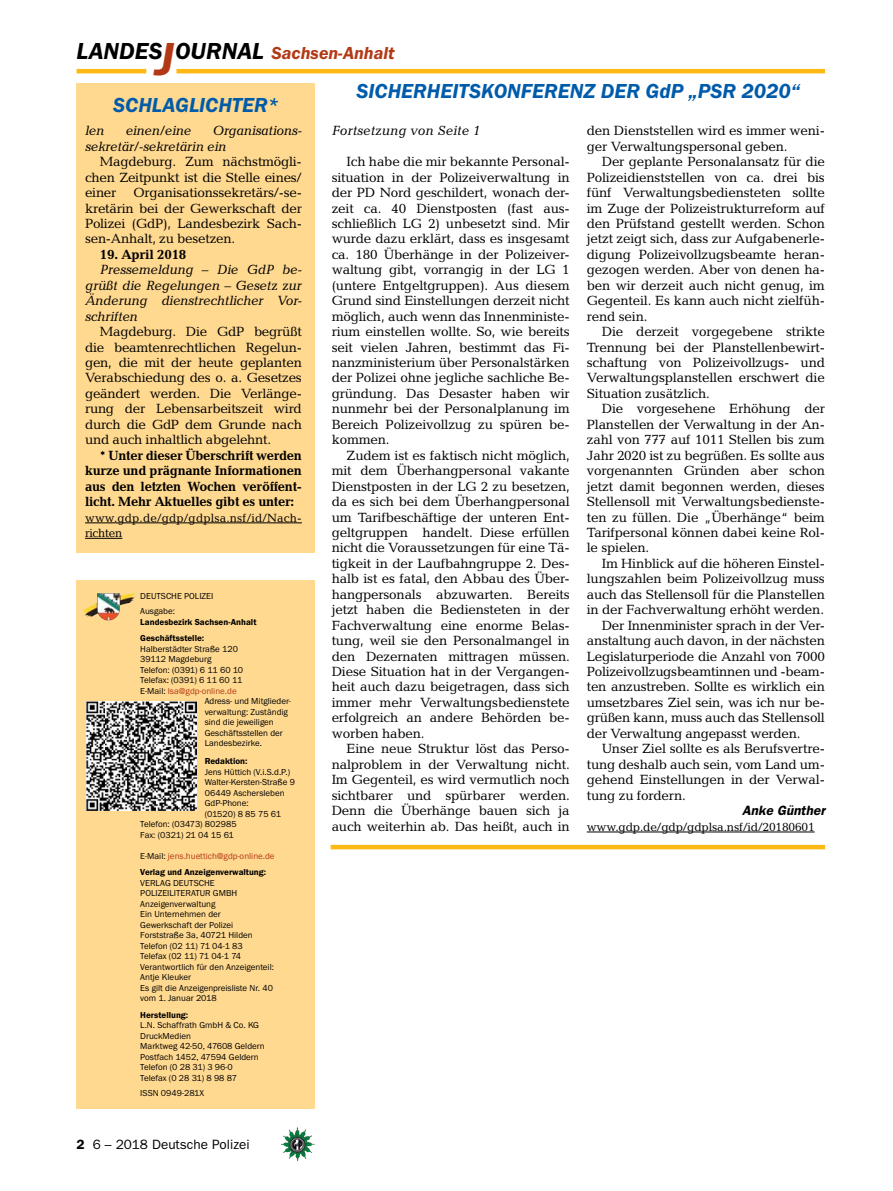
<style>
.page{position:relative;width:893px;height:1191px;background:#fff}
.page>*{position:absolute;margin:0;border:0;box-sizing:border-box;transform-origin:0 0}
.t1{font:italic 600 21px "Franklin Gothic Itc T";color:#005baa}
.t2{font:italic 600 18px "Franklin Gothic Itc T";color:#b33916}
.t3{font:13.5px/15.5px "Candida";letter-spacing:-.015em;color:#000;text-align:justify}
.t4{font:italic 13.5px/15.5px "Candida";letter-spacing:-.02em;color:#000}
.t5{font:700 13.5px/15.5px "Candida";letter-spacing:-.02em;color:#000;text-align:justify}
.t6{font:13.5px "Franklin Gothic";color:#000}
.t7{font:italic 13.5px "Candida";color:#000}
.t8{font:italic 600 13.5px "Franklin Gothic";color:#000}
.t9{font:12px/15.5px "Candida";letter-spacing:.015em;color:#000}
.t10{font:12px "Candida";letter-spacing:-.015em;color:#000}
.t11{font:9px/10.5px "Franklin Gothic Itc T";color:#000}
.t12{font:600 9px/16.5px "Franklin Gothic Itc T";color:#000}
.t13{font:9px "Franklin Gothic Itc T";color:#b33916}
.s1{font-size:24px;color:#000}
.s2{font-size:48px}
.s3{color:#000}
.s4{font-weight:400}
.s5{font-weight:400;color:#b33916}
.s6{font-weight:600}
</style>
<div class="page">
<hr style="left:77px;top:69px;width:69px;height:4px;background:#fdb913">
<hr style="left:176px;top:69px;width:649px;height:4px;background:#fdb913">
<img style="left:281px;top:1128px;width:16px;height:24px">
<div style="left:77px;top:580px;width:238px;height:529px;background:#ffd990"></div>
<img style="left:80px;top:593px;width:55px;height:19px">
<img style="left:87px;top:701px;width:109px;height:110px">
<hr style="left:587px;top:831px;width:228px;height:1px;background:#000">
<div style="left:77px;top:84px;width:238px;height:468px;background:#ffd990"></div>
<hr style="left:85px;top:522px;width:217px;height:1px;background:#000">
<hr style="left:85px;top:538px;width:37px;height:1px;background:#000">
<hr style="left:331px;top:845px;width:494px;height:4px;background:#fdb913">
<h2 class="t2" style="left:77px;top:42px;width:320px"><span class="s1">LANDES</span><span class="s2">J</span><span class="s1">OURNAL</span> SACHSEN-ANHALT</h2>
<h1 class="t1" style="left:113px;top:92px;width:166px">SCHLAGLICHTER*</h1>
<p class="t4" style="left:85px;top:123px;width:21px">len</p>
<p class="t4" style="left:126px;top:123px;width:67px">einen/eine</p>
<p class="t4" style="left:85px;top:123px;width:218px;text-indent:128px">Organisations&shy;sekretär/-sekretärin ein</p>
<p class="t3" style="left:85px;top:154px;width:218px;text-indent:15px">Magdeburg. Zum nächstmögli&shy;chen Zeitpunkt ist die Stelle eines/ einer</p>
<p class="t3" style="left:85px;top:185px;width:218px;text-indent:49px">Organisationssekretärs/-se&shy;kretärin bei der Gewerkschaft der Polizei (GdP), Landesbezirk Sach&shy;sen-Anhalt, zu besetzen.</p>
<p class="t5" style="left:100px;top:246px;width:88px">19. April 2018</p>
<p class="t4" style="left:85px;top:262px;width:218px;text-align:justify;text-indent:15px">Pressemeldung – Die GdP be&shy;grüßt die Regelungen – Gesetz zur Änderung dienstrechtlicher Vor&shy;schriften</p>
<p class="t3" style="left:85px;top:324px;width:218px;text-indent:15px">Magdeburg. Die GdP begrüßt die beamtenrechtlichen Regelun&shy;gen, die mit der heute geplanten Verabschiedung des o. a. Gesetzes geändert werden. Die Verlänge&shy;rung der Lebensarbeitszeit wird durch die GdP dem Grunde nach und auch inhaltlich abgelehnt.</p>
<p class="t5" style="left:85px;top:447px;width:218px;text-indent:15px">* Unter dieser Überschrift werden kurze und prägnante Informationen aus den letzten Wochen veröffent&shy;licht. Mehr Aktuelles gibt es unter:</p>
<p class="t9" style="left:85px;top:510px;width:218px">www.gdp.de/gdp/gdplsa.nsf/id/Nach&shy;richten</p>
<p class="t11" style="left:140px;top:589px;width:75px;line-height:14.7px">DEUTSCHE POLIZEI<br>Ausgabe:</p>
<p class="t12" style="left:140px;top:613px;width:118px">Landesbezirk Sachsen-Anhalt<br>Geschäftsstelle:</p>
<p class="t11" style="left:140px;top:643px;width:99px">Halberstädter Straße 120</p>
<p class="t11" style="left:140px;top:653px;width:73px">39112 Magdeburg</p>
<p class="t11" style="left:140px;top:664px;width:104px">Telefon: (0391) 6 11 60 10</p>
<p class="t11" style="left:140px;top:674px;width:104px">Telefax: (0391) 6 11 60 11</p>
<p class="t13" style="left:140px;top:685px;width:98px"><span class="s3">E-Mail:</span> lsa@gdp-online.de</p>
<p class="t11" style="left:205px;top:695px;width:88px">Adress- und Mitglieder-</p>
<p class="t11" style="left:205px;top:706px;width:85px">verwaltung: Zuständig</p>
<p class="t11" style="left:205px;top:716px;width:71px">sind die jeweiligen</p>
<p class="t11" style="left:205px;top:727px;width:80px">Geschäftsstellen der</p>
<p class="t11" style="left:205px;top:737px;width:59px">Landesbezirke.</p>
<p class="t12" style="left:205px;top:752px;width:44px">Redaktion:</p>
<p class="t11" style="left:205px;top:766px;width:87px">Jens Hüttich (V.i.S.d.P.)</p>
<p class="t11" style="left:205px;top:776px;width:92px">Walter-Kersten-Straße 9</p>
<p class="t11" style="left:205px;top:787px;width:81px">06449 Aschersleben</p>
<p class="t11" style="left:205px;top:797px;width:46px">GdP-Phone:</p>
<p class="t11" style="left:205px;top:808px;width:78px">(01520) 8 85 75 61</p>
<p class="t11" style="left:140px;top:818px;width:98px">Telefon: (03473) 802985</p>
<p class="t11" style="left:140px;top:829px;width:95px">Fax: (0321) 21 04 15 61</p>
<p class="t12" style="left:140px;top:847px;width:136px"><span class="s4">E-Mail:</span> <span class="s5">jens.huettich@gdp-online.de<br></span>Verlag und Anzeigenverwaltung:</p>
<p class="t11" style="left:140px;top:877px;width:135px">VERLAG DEUTSCHE<br>POLIZEILITERATUR GMBH<br>Anzeigenverwaltung<br>Ein Unternehmen der<br>Gewerkschaft der Polizei<br>Forststraße 3a, 40721 Hilden<br>Telefon (02 11) 71 04-1 83<br>Telefax (02 11) 71 04-1 74<br>Verantwortlich für den Anzeigenteil:<br>Antje Kleuker<br>Es gilt die Anzeigenpreisliste Nr. 40 vom 1. Januar 2018</p>
<p class="t12" style="left:140px;top:1006px;width:50px">Herstellung:</p>
<p class="t11" style="left:140px;top:1019px;width:126px">L.N. Schaffrath GmbH &amp; Co. KG<br>DruckMedien<br>Marktweg 42-50, 47608 Geldern<br>Postfach 1452, 47594 Geldern<br>Telefon (0 28 31) 3 96-0<br>Telefax (0 28 31) 8 98 87</p>
<p class="t11" style="left:140px;top:1087px;width:65px">ISSN 0949-281X</p>
<p class="t6" style="left:77px;top:1136px;width:175px"><span class="s6">2</span> 6 – 2018 Deutsche Polizei</p>
<h1 class="t1" style="left:356px;top:79px;width:445px">SICHERHEITSKONFERENZ DER GDP „PSR 2020“</h1>
<p class="t7" style="left:332px;top:123px;width:150px">Fortsetzung von Seite 1</p>
<p class="t3" style="left:587px;top:123px;width:240px">den Dienststellen wird es immer weni&shy;ger Verwaltungspersonal geben.</p>
<p class="t3" style="left:587px;top:154px;width:240px;text-indent:15px">Der geplante Personalansatz für die Polizeidienststellen von ca. drei bis fünf Verwaltungsbediensteten sollte im Zuge der Polizeistrukturreform auf den Prüfstand gestellt werden. Schon jetzt zeigt sich, dass zur Aufgabenerle&shy;digung Polizeivollzugsbeamte heran&shy;gezogen werden. Aber von denen ha&shy;ben wir derzeit auch nicht genug, im Gegenteil. Es kann auch nicht zielfüh&shy;rend sein.</p>
<p class="t3" style="left:587px;top:324px;width:240px;text-indent:15px">Die derzeit vorgegebene strikte Trennung bei der Planstellenbewirt&shy;schaftung von Polizeivollzugs- und Verwaltungsplanstellen erschwert die Situation zusätzlich.</p>
<p class="t3" style="left:587px;top:401px;width:240px;text-indent:15px">Die vorgesehene Erhöhung der Planstellen der Verwaltung in der An&shy;zahl von 777 auf 1011 Stellen bis zum Jahr 2020 ist zu begrüßen. Es sollte aus vorgenannten Gründen aber schon jetzt damit begonnen werden, dieses Stellensoll mit Verwaltungsbedienste&shy;ten zu füllen. Die „Überhänge“ beim Tarifpersonal können dabei keine Rol&shy;le spielen.</p>
<p class="t3" style="left:602px;top:555px;width:225px">Im Hinblick auf die höheren Einstel-</p>
<p class="t3" style="left:587px;top:571px;width:240px">lungszahlen beim Polizeivollzug muss</p>
<p class="t3" style="left:587px;top:586px;width:240px">auch das Stellensoll für die Planstellen</p>
<p class="t3" style="left:587px;top:602px;width:239px">in der Fachverwaltung erhöht werden.</p>
<p class="t3" style="left:602px;top:617px;width:225px">Der Innenminister sprach in der Ver-</p>
<p class="t3" style="left:587px;top:633px;width:240px">anstaltung auch davon, in der nächsten</p>
<p class="t3" style="left:587px;top:648px;width:240px">Legislaturperiode die Anzahl von 7000</p>
<p class="t3" style="left:587px;top:663px;width:240px">Polizeivollzugsbeamtinnen und -beam-</p>
<p class="t3" style="left:587px;top:679px;width:240px">ten anzustreben. Sollte es wirklich ein</p>
<p class="t3" style="left:587px;top:694px;width:240px">umsetzbares Ziel sein, was ich nur be-</p>
<p class="t3" style="left:587px;top:710px;width:240px">grüßen kann, muss auch das Stellensoll</p>
<p class="t3" style="left:587px;top:725px;width:215px">der Verwaltung angepasst werden.</p>
<p class="t3" style="left:602px;top:741px;width:225px">Unser Ziel sollte es als Berufsvertre-</p>
<p class="t3" style="left:587px;top:756px;width:240px">tung deshalb auch sein, vom Land um-</p>
<p class="t3" style="left:587px;top:772px;width:240px">gehend Einstellungen in der Verwal-</p>
<p class="t3" style="left:587px;top:787px;width:100px">tung zu fordern.</p>
<p class="t8" style="left:742px;top:802px;width:84px">Anke Günther</p>
<p class="t10" style="left:587px;top:820px;width:229px">www.gdp.de/gdp/gdplsa.nsf/id/20180601</p>
<p class="t3" style="left:332px;top:154px;width:240px;text-indent:15px">Ich habe die mir bekannte Personal&shy;situation in der Polizeiverwaltung in der PD Nord geschildert, wonach der&shy;zeit ca. 40 Dienstposten (fast aus&shy;schließlich LG 2) unbesetzt sind. Mir wurde dazu erklärt, dass es insgesamt ca. 180 Überhänge in der Polizeiver&shy;waltung gibt, vorrangig in der LG 1 (untere Entgeltgruppen). Aus diesem Grund sind Einstellungen derzeit nicht möglich, auch wenn das Innenministe&shy;rium einstellen wollte. So, wie bereits seit vielen Jahren, bestimmt das Fi&shy;nanzministerium über Personalstärken der Polizei ohne jegliche sachliche Be&shy;gründung. Das Desaster haben wir nunmehr bei der Personalplanung im Bereich Polizeivollzug zu spüren be&shy;kommen.</p>
<p class="t3" style="left:332px;top:447px;width:240px;text-indent:15px">Zudem ist es faktisch nicht möglich, mit dem Überhangpersonal vakante Dienstposten in der LG 2 zu besetzen, da es sich bei dem Überhangpersonal um Tarifbeschäftige der unteren Ent&shy;geltgruppen handelt. Diese erfüllen nicht die Voraussetzungen für eine Tä&shy;tigkeit in der Laufbahngruppe 2. Des&shy;halb ist es fatal, den Abbau des Über&shy;hangpersonals abzuwarten. Bereits jetzt haben die Bediensteten in der Fachverwaltung eine enorme Belas&shy;tung, weil sie den Personalmangel in den Dezernaten mittragen müssen.<br>Diese Situation hat in der Vergangen&shy;heit auch dazu beigetragen, dass sich immer mehr Verwaltungsbedienstete erfolgreich an andere Behörden be&shy;worben haben.</p>
<p class="t3" style="left:332px;top:741px;width:240px;text-indent:15px">Eine neue Struktur löst das Perso&shy;nalproblem in der Verwaltung nicht.<br>Im Gegenteil, es wird vermutlich noch sichtbarer und spürbarer werden.<br>Denn die Überhänge bauen sich ja auch weiterhin ab. Das heißt, auch in</p>
</div>
